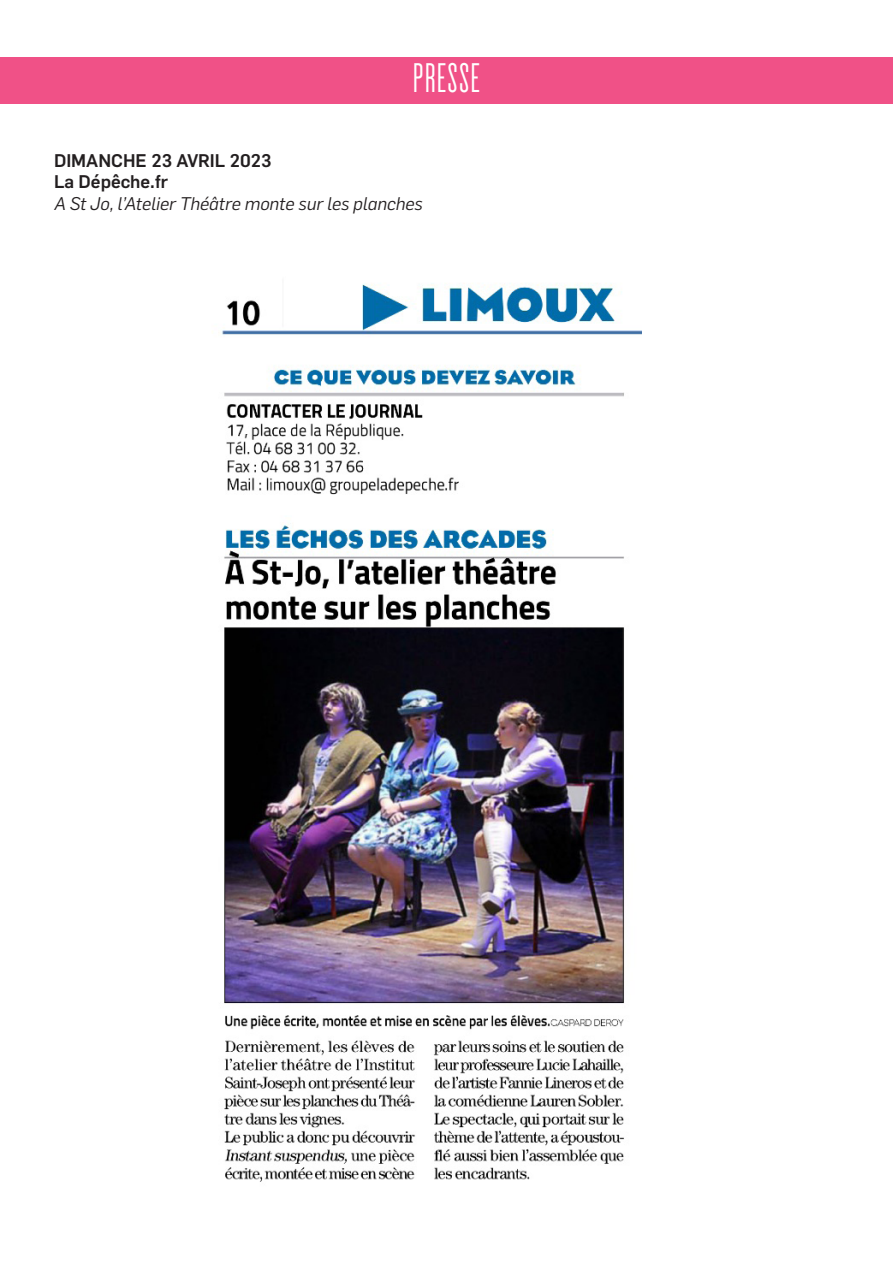
<style>
.page{position:relative;width:893px;height:1263px;background:#fff}
.page>*{position:absolute;margin:0;border:0;box-sizing:border-box;transform-origin:0 0}
.t1{font:500 36px "Cactus";letter-spacing:.02em;color:#fff}
.t2{font:italic 18px "Flama";color:#231f20}
.t3{font:500 18px "Flama";color:#231f20}
</style>
<div class="page">
<div style="left:0;top:57px;width:893px;height:47px;background:#f05187"></div>
<img style="left:212px;top:283px;width:430px;height:899px">
<p class="t1" style="left:413px;top:54px;width:69px">PRESSE</p>
<p class="t3" style="left:54px;top:147px;width:219px">DIMANCHE 23 AVRIL 2023</p>
<p class="t3" style="left:54px;top:169px;width:116px">La Dépêche.fr</p>
<p class="t2" style="left:54px;top:191px;width:370px">A St Jo, l’Atelier Théâtre monte sur les planches</p>
</div>
